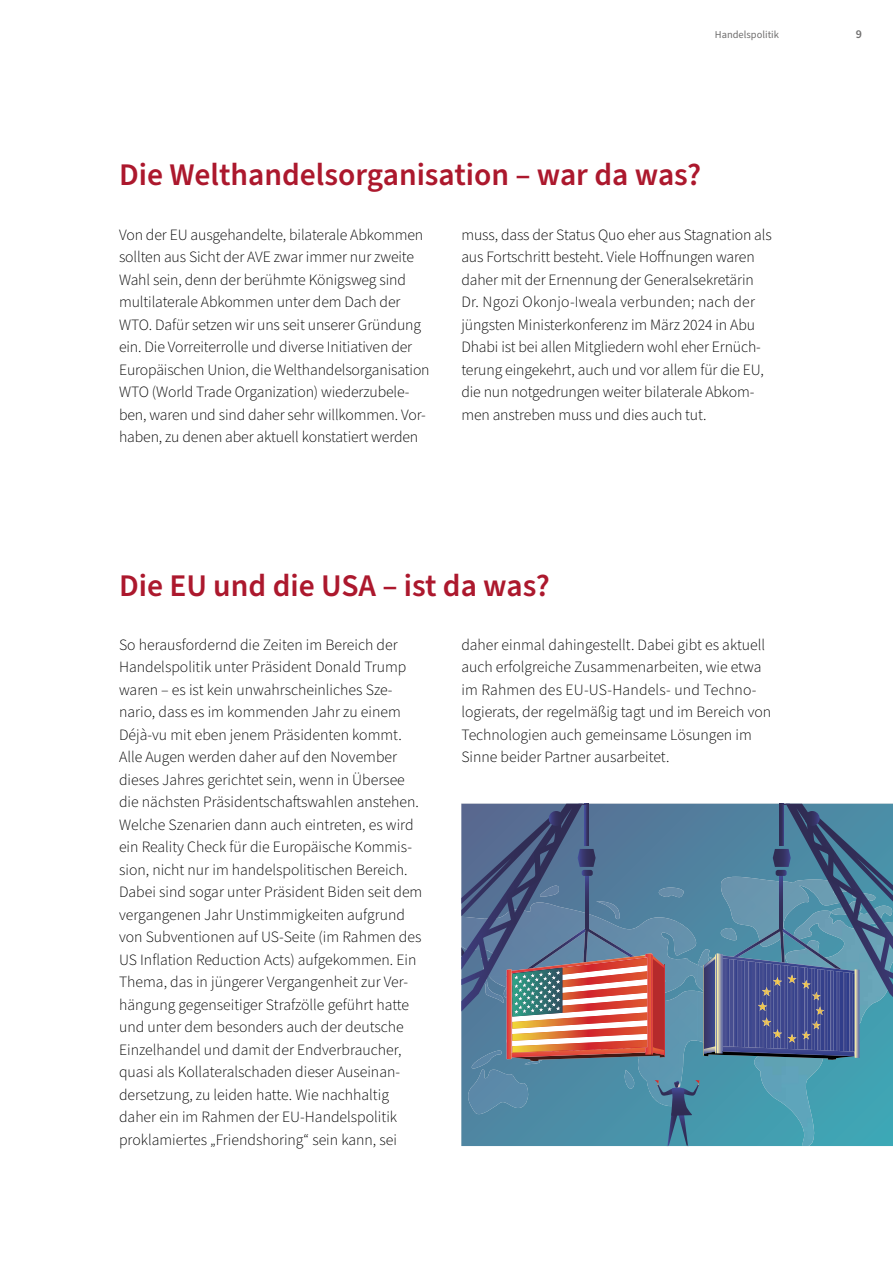
<style>
.page{position:relative;width:893px;height:1263px;background:#fff}
.page>*{position:absolute;margin:0;border:0;box-sizing:border-box;transform-origin:0 0}
.t1{font:600 31.5px "Source Sans Pro";color:#ac182d}
.t2{font:300 15.75px/22.5px "Source Sans Pro";color:#000}
.t3{font:600 12px "Source Sans Pro";color:#706f6f}
.t4{font:10.5px "Source Sans Pro";color:#706f6f}
</style>
<div class="page">
<svg style="left:461px;top:804px;width:432px;height:342px;background:#4a8fa7"></svg>
<div style="left:665px;top:804px;width:38px;height:113px;background:#51809e"></div>
<img style="left:665px;top:887px;width:20px;height:10px">
<img style="left:751px;top:1060px;width:142px;height:86px">
<img style="left:624px;top:1070px;width:10px;height:19px">
<img style="left:464px;top:1069px;width:64px;height:45px">
<img style="left:471px;top:1066px;width:32px;height:2px">
<img style="left:665px;top:917px;width:13px;height:59px">
<img style="left:678px;top:922px;width:19px;height:158px">
<img style="left:697px;top:952px;width:6px;height:91px">
<img style="left:659px;top:976px;width:19px;height:104px">
<img style="left:634px;top:1066px;width:25px;height:21px">
<img style="left:648px;top:1087px;width:7px;height:13px">
<svg style="left:655px;top:1080px;width:44px;height:67px;background:#487e9b"></svg>
<svg style="left:461px;top:804px;width:204px;height:262px;background:#747489"></svg>
<svg style="left:703px;top:804px;width:190px;height:256px;background:#517598"></svg>
<p class="t4" style="left:715px;top:27px;width:66px">Handelspolitik</p>
<p class="t3" style="left:856px;top:26px;width:8px">9</p>
<h1 class="t1" style="left:119px;top:154px;width:584px">Die Welthandelsorganisation – war da was?</h1>
<p class="t2" style="left:119px;top:224px;width:312px">Von der EU ausgehandelte, bilaterale Abkommen sollten aus Sicht der AVE zwar immer nur zweite Wahl sein, denn der berühmte Königsweg sind multilaterale Abkommen unter dem Dach der WTO. Dafür setzen wir uns seit unserer Gründung ein. Die Vorreiterrolle und diverse Initiativen der Europäischen Union, die Welthandelsorganisation WTO (World Trade Organization) wiederzubele&shy;ben, waren und sind daher sehr willkommen. Vor&shy;haben, zu denen aber aktuell konstatiert werden</p>
<p class="t2" style="left:461px;top:224px;width:312px">muss, dass der Status Quo eher aus Stagnation als aus Fortschritt besteht. Viele Hoffnungen waren daher mit der Ernennung der Generalsekretärin Dr. Ngozi Okonjo-Iweala verbunden; nach der jüngsten Ministerkonferenz im März 2024 in Abu Dhabi ist bei allen Mitgliedern wohl eher Ernüch&shy;terung eingekehrt, auch und vor allem für die EU, die nun notgedrungen weiter bilaterale Abkom&shy;men anstreben muss und dies auch tut.</p>
<h1 class="t1" style="left:119px;top:564px;width:432px">Die EU und die USA – ist da was?</h1>
<p class="t2" style="left:119px;top:634px;width:305px">So herausfordernd die Zeiten im Bereich der Handelspolitik unter Präsident Donald Trump waren – es ist kein unwahrscheinliches Sze&shy;nario, dass es im kommenden Jahr zu einem Déjà-vu mit eben jenem Präsidenten kommt.<br>Alle Augen werden daher auf den November dieses Jahres gerichtet sein, wenn in Übersee die nächsten Präsidentschaftswahlen anstehen.<br>Welche Szenarien dann auch eintreten, es wird ein Reality Check für die Europäische Kommis&shy;sion, nicht nur im handelspolitischen Bereich.<br>Dabei sind sogar unter Präsident Biden seit dem vergangenen Jahr Unstimmigkeiten aufgrund von Subventionen auf US-Seite (im Rahmen des US Inflation Reduction Acts) aufgekommen. Ein Thema, das in jüngerer Vergangenheit zur Ver&shy;hängung gegenseitiger Strafzölle geführt hatte und unter dem besonders auch der deutsche Einzelhandel und damit der Endverbraucher, quasi als Kollateralschaden dieser Auseinan&shy;dersetzung, zu leiden hatte. Wie nachhaltig daher ein im Rahmen der EU-Handelspolitik proklamiertes „Friendshoring“ sein kann, sei</p>
<p class="t2" style="left:461px;top:634px;width:311px">daher einmal dahingestellt. Dabei gibt es aktuell auch erfolgreiche Zusammenarbeiten, wie etwa im Rahmen des EU-US-Handels- und Techno&shy;logierats, der regelmäßig tagt und im Bereich von Technologien auch gemeinsame Lösungen im Sinne beider Partner ausarbeitet.</p>
</div>
